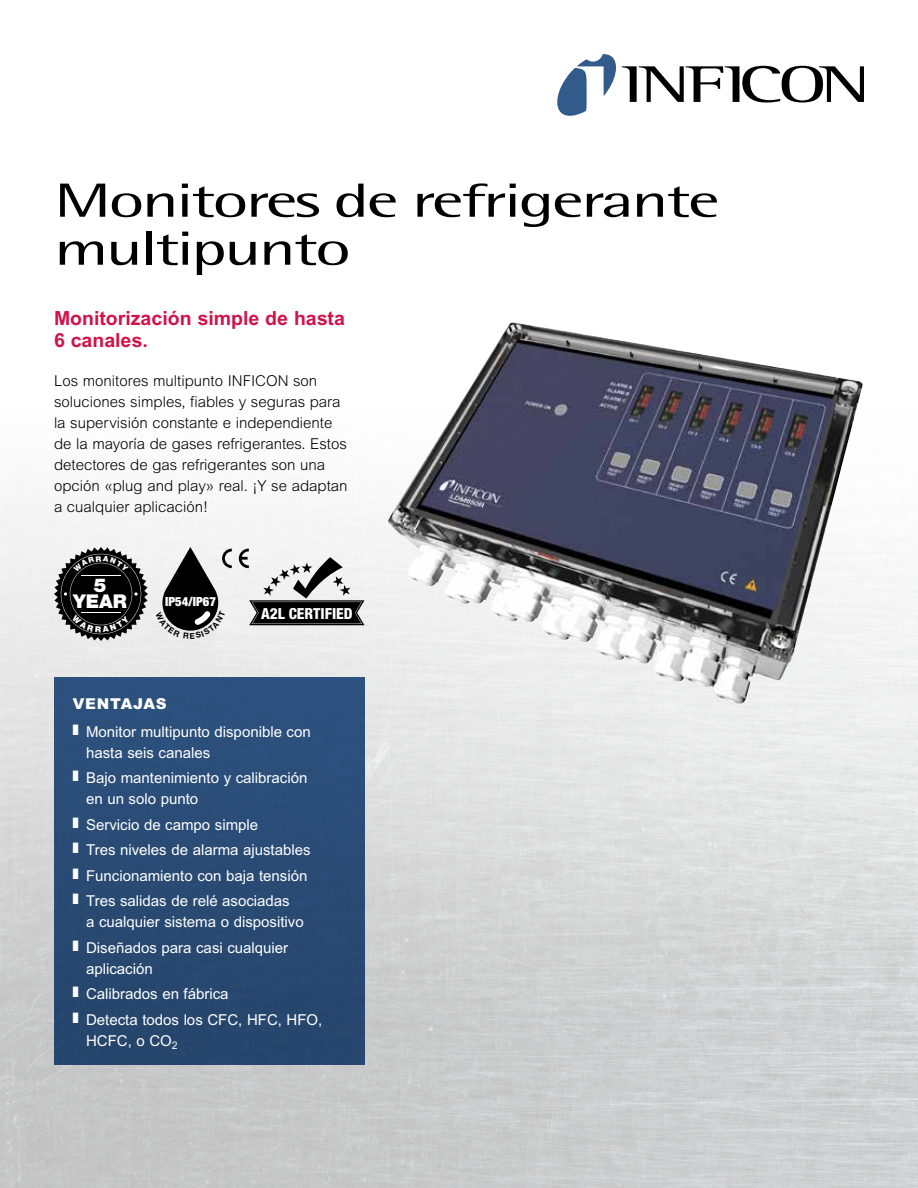
<style>
.page{position:relative;width:918px;height:1188px;background:#fff}
.page>*{position:absolute;margin:0;border:0;box-sizing:border-box;transform-origin:0 0}
.t1{font:48px/48px "Rotis Semi Sans";letter-spacing:-.04em;color:#000;scale:1.5 1}
.t2{font:700 19.5px/22.5px "Arial MT Std";color:#d11349}
.t3{font:900 19.05px/16.5px "Helvetica Neue";color:#fff;text-align:center}
.t4{font:800 condensed 15.3px "Helvetica Neue";color:#fff}
.t5{font:15px/21px "Arial MT Std";color:#fff}
.t6{font:300 15px/21px "Arial MT Std";color:#000}
.t7{font:900 15px "Arial MT Std";letter-spacing:.05em;color:#fff}
.t8{font:900 condensed 12.6px "Helvetica Neue";color:#fff}
</style>
<div class="page">
<img style="left:0;top:500px;width:918px;height:688px">
<svg style="left:557px;top:54px;width:307px;height:62px"></svg>
<div style="left:54px;top:678px;width:310px;height:387px;background:#294b74"></div>
<svg style="left:239px;top:549px;width:125px;height:76px"></svg>
<img style="left:388px;top:322px;width:475px;height:382px">
<svg style="left:155px;top:547px;width:77px;height:92px"></svg>
<svg style="left:54px;top:547px;width:94px;height:94px;background:#4a4a4a"></svg>
<h1 class="t1" style="left:54px;top:176px;width:445px">Monitores de refrigerante multipunto</h1>
<h2 class="t2" style="left:54px;top:306px;width:292px">Monitorización simple de hasta<br>6 canales.</h2>
<p class="t6" style="left:54px;top:370px;width:295px">Los monitores multipunto INFICON son soluciones simples, fiables y seguras para la supervisión constante e independiente de la mayoría de gases refrigerantes. Estos detectores de gas refrigerantes son una opción «plug and play» real. ¡Y se adaptan a cualquier aplicación!</p>
<p class="t3" style="left:73px;top:576px;width:55px">5<br>YEAR</p>
<p class="t8" style="left:165px;top:594px;width:52px">IP54/IP67</p>
<p class="t4" style="left:261px;top:604px;width:93px">A2L CERTIFIED</p>
<p class="t7" style="left:73px;top:694px;width:95px">VENTAJAS</p>
<p class="t5" style="left:86px;top:721px;width:226px;text-indent:-13px">■ Monitor multipunto disponible con hasta seis canales</p>
<p class="t5" style="left:86px;top:767px;width:223px;text-indent:-13px">■ Bajo mantenimiento y calibración en un solo punto</p>
<p class="t5" style="left:73px;top:814px;width:187px">■ Servicio de campo simple</p>
<p class="t5" style="left:73px;top:839px;width:239px">■ Tres niveles de alarma ajustables</p>
<p class="t5" style="left:73px;top:865px;width:236px">■ Funcionamiento con baja tensión</p>
<p class="t5" style="left:86px;top:890px;width:219px;text-indent:-13px">■ Tres salidas de relé asociadas<br>a cualquier sistema o dispositivo</p>
<p class="t5" style="left:86px;top:937px;width:204px;text-indent:-13px">■ Diseñados para casi cualquier aplicación</p>
<p class="t5" style="left:73px;top:983px;width:157px">■ Calibrados en fábrica</p>
<p class="t5" style="left:86px;top:1009px;width:238px;text-indent:-13px">■ Detecta todos los CFC, HFC, HFO,<br>HCFC, o CO<sub>2</sub></p>
</div>
